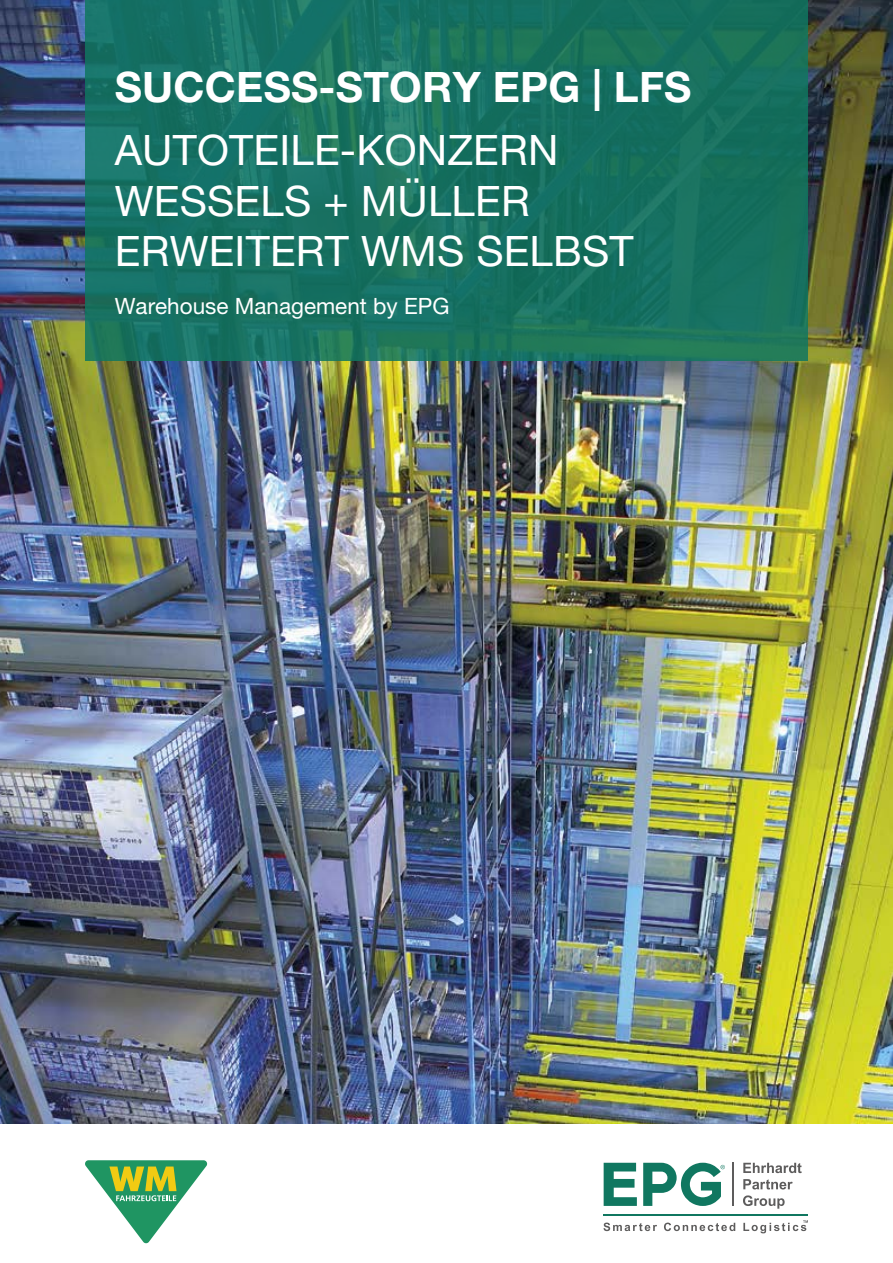
<style>
.page{position:relative;width:893px;height:1263px;background:#fff}
.page>*{position:absolute;margin:0;border:0;box-sizing:border-box;transform-origin:0 0}
.t1{font:42px/50.4px "Helvetica Neue LT Pro";letter-spacing:.005em;color:#fff}
.t2{font:700 42px "Helvetica Neue LT Pro";letter-spacing:.005em;color:#fff}
.t3{font:22.5px "Helvetica Neue LT Pro";color:#fff}
</style>
<div class="page">
<img style="left:0;top:0;width:893px;height:1124px">
<hr style="left:604px;top:1214px;width:204px;height:2px;background:#107760">
<svg style="left:604px;top:1163px;width:33px;height:43px"></svg>
<svg style="left:743px;top:1163px;width:59px;height:10px"></svg>
<svg style="left:743px;top:1179px;width:50px;height:10px"></svg>
<svg style="left:743px;top:1195px;width:42px;height:14px"></svg>
<svg style="left:603px;top:1222px;width:54px;height:9px"></svg>
<svg style="left:664px;top:1222px;width:71px;height:9px"></svg>
<svg style="left:743px;top:1220px;width:65px;height:13px"></svg>
<svg style="left:643px;top:1163px;width:82px;height:43px"></svg>
<hr style="left:732px;top:1163px;width:2px;height:43px;background:#5d5c5c">
<svg style="left:85px;top:1160px;width:122px;height:83px"></svg>
<div style="left:85px;top:0;width:723px;height:361px;background:#107760"></div>
<p class="t2" style="left:115px;top:61px;width:578px">SUCCESS-STORY EPG | LFS</p>
<p class="t1" style="left:115px;top:125px;width:520px">AUTOTEILE-KONZERN<br>WESSELS + MÜLLER<br>ERWEITERT WMS SELBST</p>
<p class="t3" style="left:115px;top:293px;width:336px">Warehouse Management by EPG</p>
</div>
